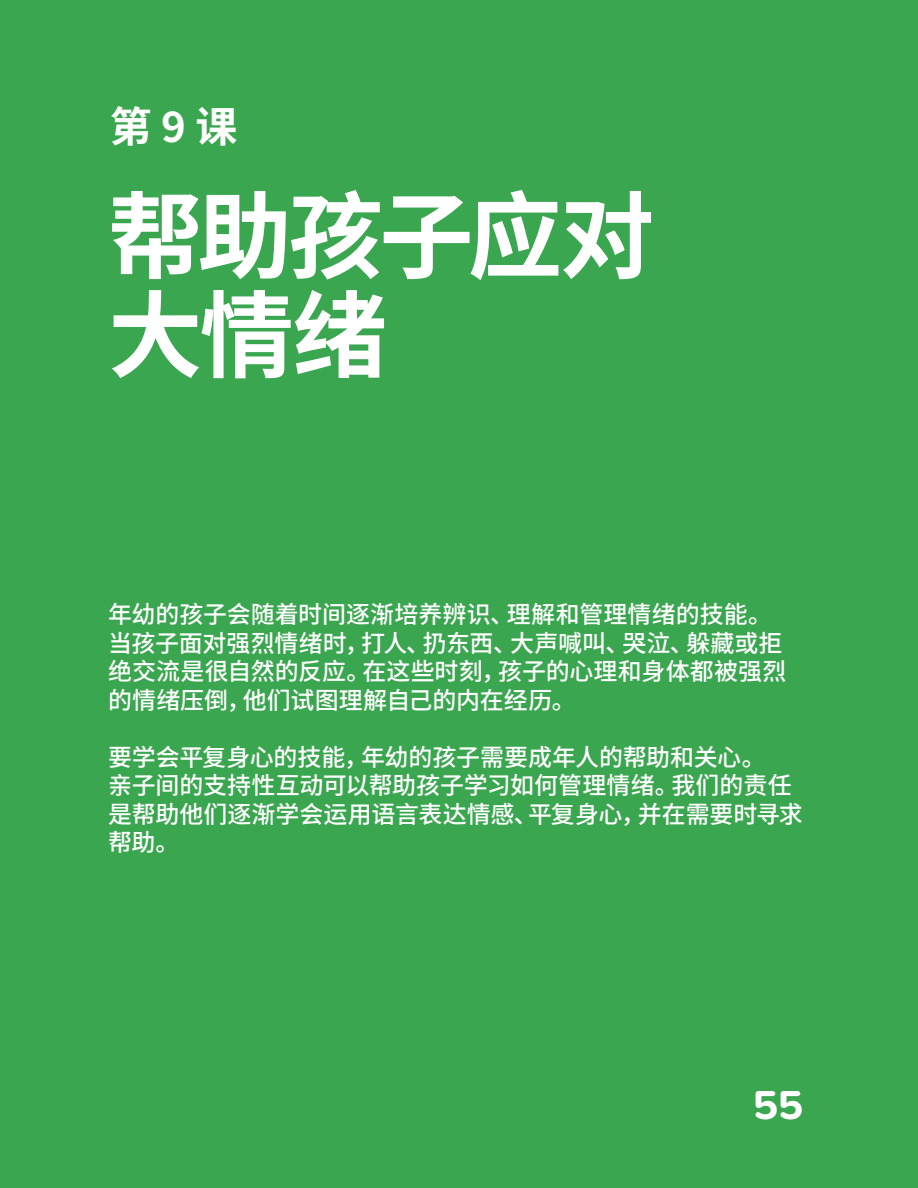
<style>
.page{position:relative;width:918px;height:1188px;background:#3aa64f}
.page>*{position:absolute;margin:0;border:0;box-sizing:border-box;transform-origin:0 0}
.t1{font:700 94.5px/99px "Source Han Sans CN";letter-spacing:-.035em;color:#fff}
.t2{font:700 42px "Source Han Sans CN";color:#fff}
.t3{font:700 42px "Proxima Soft";color:#fff}
.session_page_body_copy{font:500 24px/28.5px "Source Han Sans CN";letter-spacing:-.005em;color:#fff}
</style>
<div class="page">
<p class="t2" style="left:110px;top:102px;width:129px">第 9 课</p>
<p class="t1" style="left:108px;top:189px;width:548px">帮助孩子应对大情绪</p>
<p class="session_page_body_copy" style="left:108px;top:601px;width:680px">年幼的孩子会随着时间逐渐培养辨识、理解和管理情绪的技能。当孩子面对强烈情绪时，打人、扔东西、大声喊叫、哭泣、躲藏或拒绝交流是很自然的反应。在这些时刻，孩子的心理和身体都被强烈的情绪压倒，他们试图理解自己的内在经历。</p>
<p class="session_page_body_copy" style="left:108px;top:743px;width:696px">要学会平复身心的技能，年幼的孩子需要成年人的帮助和关心。<br>亲子间的支持性互动可以帮助孩子学习如何管理情绪。我们的责任是帮助他们逐渐学会运用语言表达情感、平复身心，并在需要时寻求帮助。</p>
<p class="t3" style="left:753px;top:1073px;width:52px">55</p>
</div>
